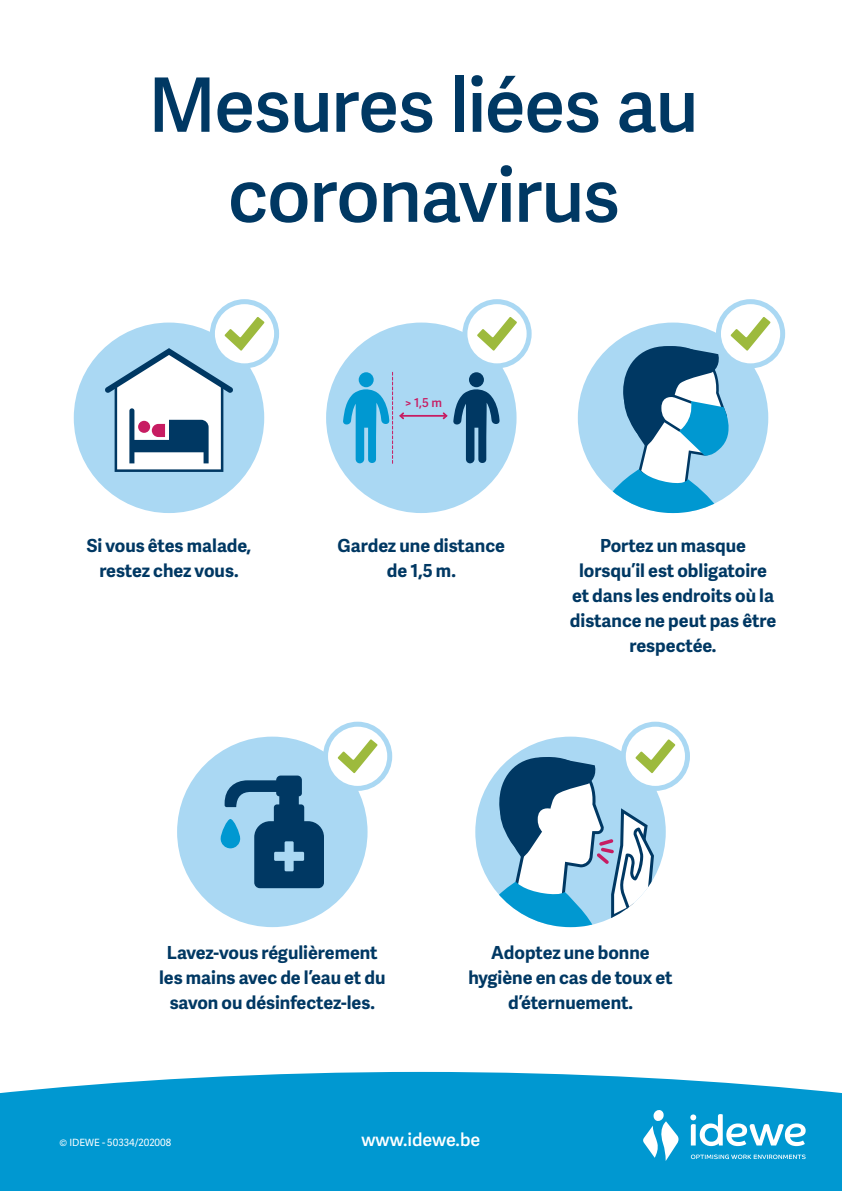
<style>
.page{position:relative;width:842px;height:1191px;background:#fff}
.page>*{position:absolute;margin:0;border:0;box-sizing:border-box;transform-origin:0 0}
.t1{font:600 75px/90px "Adelle Sans";letter-spacing:-.02em;color:#003863;text-align:center}
.t2{font:700 18px/25px "Adelle Sans";color:#003863;text-align:center}
.t3{font:600 18px "Adelle Sans";color:#fff}
.t4{font:600 12.3px "Adelle Sans";color:#c71c62}
.t5{font:10px "Adelle Sans";color:#fff}
</style>
<div class="page">
<div style="left:0;top:1072px;width:842px;height:119px;background:#0098d1"></div>
<svg style="left:643px;top:1109px;width:36px;height:52px"></svg>
<svg style="left:691px;top:1154px;width:114px;height:5px"></svg>
<svg style="left:690px;top:1114px;width:116px;height:32px"></svg>
<div style="left:74px;top:322px;width:190px;height:191px;background:#aad8f3;border-radius:50%"></div>
<div style="left:177px;top:736px;width:191px;height:191px;background:#aad8f3;border-radius:50%"></div>
<svg style="left:221px;top:819px;width:19px;height:29px"></svg>
<svg style="left:225px;top:775px;width:99px;height:113px"></svg>
<svg style="left:212px;top:302px;width:65px;height:64px"></svg>
<svg style="left:105px;top:317px;width:159px;height:155px"></svg>
<div style="left:210px;top:299px;width:69px;height:69px;border:5px solid #aad8f3;border-radius:50%"></div>
<svg style="left:325px;top:724px;width:65px;height:64px"></svg>
<svg style="left:338px;top:739px;width:40px;height:34px"></svg>
<div style="left:323px;top:721px;width:69px;height:70px;border:5px solid #aad8f3;border-radius:50%"></div>
<svg style="left:623px;top:724px;width:64px;height:64px"></svg>
<svg style="left:479px;top:739px;width:196px;height:188px"></svg>
<div style="left:621px;top:721px;width:69px;height:70px;border:5px solid #aad8f3;border-radius:50%"></div>
<div style="left:326px;top:322px;width:190px;height:191px;background:#aad8f3;border-radius:50%"></div>
<div style="left:469px;top:372px;width:15px;height:15px;background:#003863;border-radius:50%"></div>
<hr style="left:400px;top:415px;width:46px;height:2px;background:#c71c62">
<svg style="left:343px;top:372px;width:63px;height:92px"></svg>
<svg style="left:441px;top:385px;width:59px;height:79px"></svg>
<svg style="left:465px;top:302px;width:64px;height:64px"></svg>
<svg style="left:477px;top:317px;width:40px;height:34px"></svg>
<div style="left:462px;top:299px;width:70px;height:69px;border:5px solid #aad8f3;border-radius:50%"></div>
<div style="left:578px;top:322px;width:190px;height:191px;background:#aad8f3;border-radius:50%"></div>
<svg style="left:718px;top:302px;width:65px;height:64px"></svg>
<svg style="left:599px;top:317px;width:171px;height:196px"></svg>
<div style="left:716px;top:299px;width:69px;height:69px;border:5px solid #aad8f3;border-radius:50%"></div>
<h1 class="t1" style="left:148px;top:57px;width:552px">Mesures liées au coronavirus</h1>
<p class="t2" style="left:87px;top:532px;width:166px">Si vous êtes malade, restez chez vous.</p>
<p class="t4" style="left:405px;top:394px;width:39px">&gt; 1,5 m</p>
<p class="t2" style="left:337px;top:532px;width:169px">Gardez une distance de 1,5 m.</p>
<p class="t2" style="left:570px;top:532px;width:208px">Portez un masque lorsqu’il est obligatoire et dans les endroits où la distance ne peut pas être respectée.</p>
<p class="t2" style="left:159px;top:939px;width:228px">Lavez-vous régulièrement les mains avec de l’eau et du savon ou désinfectez-les.</p>
<p class="t2" style="left:468px;top:939px;width:206px">Adoptez une bonne hygiène en cas de toux et d’éternuement.</p>
<p class="t5" style="left:60px;top:1135px;width:113px">© IDEWE - 50334/202008</p>
<p class="t3" style="left:362px;top:1126px;width:120px">www.idewe.be</p>
</div>
